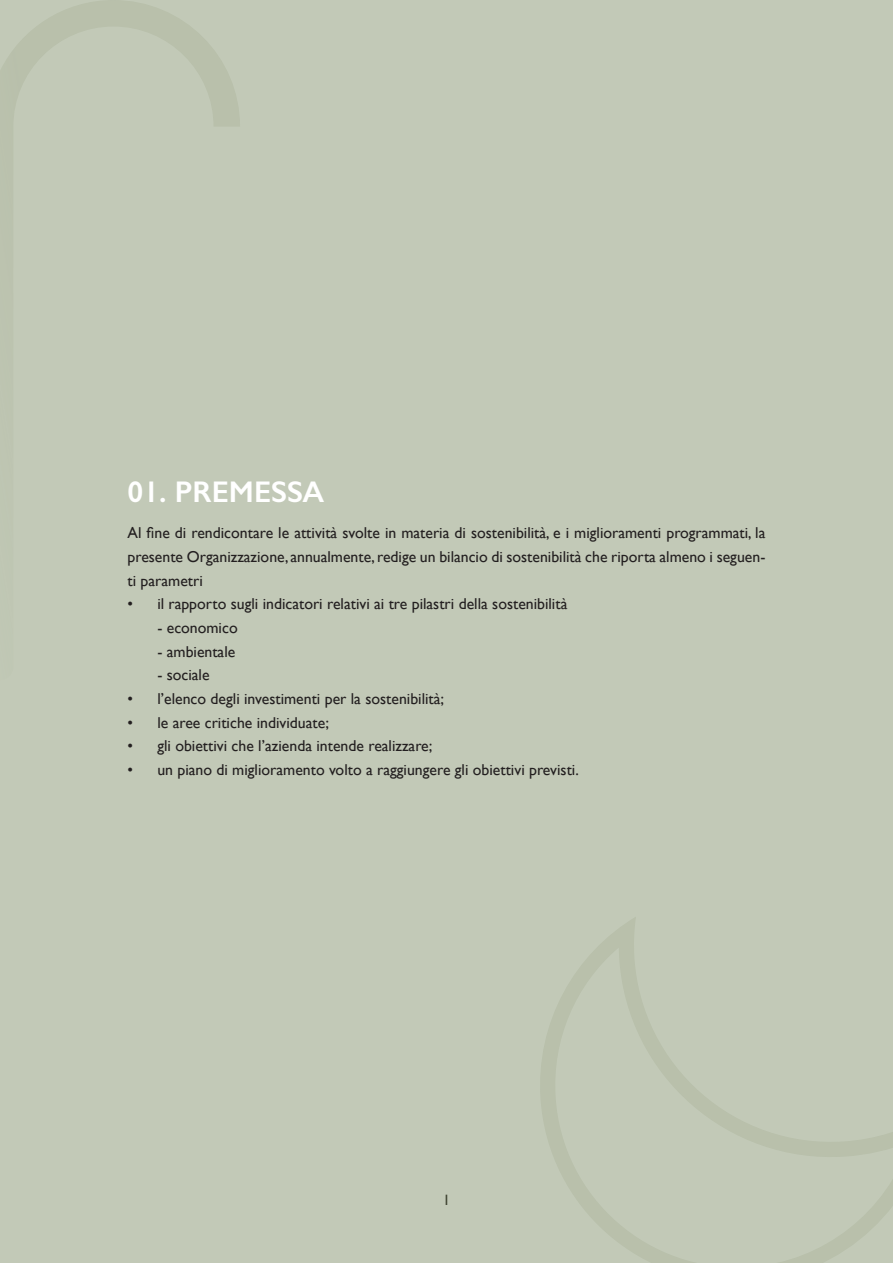
<style>
.page{position:relative;width:893px;height:1263px;background:#c2c9b7}
.page>*{position:absolute;margin:0;border:0;box-sizing:border-box;transform-origin:0 0}
.TITOLO{font:600 30px "Gill Sans";color:#fff}
.TESTO{font:15.75px/23.7px "Gill Sans";color:#231f20;text-align:justify}
.sotto_elenco_puntato{font:15.75px "Gill Sans";color:#231f20}
.t1{font:15px "Gill Sans";color:#231f20}
</style>
<div class="page">
<svg style="left:540px;top:917px;width:353px;height:346px"></svg>
<svg style="left:0;top:0;width:240px;height:162px"></svg>
<p class="TITOLO" style="left:128px;top:474px;width:198px">01. PREMESSA</p>
<p class="TESTO" style="left:128px;top:521px;width:639px">Al fine di rendicontare le attività svolte in materia di sostenibilità, e i miglioramenti programmati, la presente Organizzazione, annualmente, redige un bilancio di sostenibilità che riporta almeno i seguen&shy;ti parametri</p>
<p class="TESTO" style="left:128px;top:592px;width:441px">• il rapporto sugli indicatori relativi ai tre pilastri della sostenibilità</p>
<p class="sotto_elenco_puntato" style="left:157px;top:618px;width:82px">- economico</p>
<p class="sotto_elenco_puntato" style="left:157px;top:642px;width:80px">- ambientale</p>
<p class="sotto_elenco_puntato" style="left:157px;top:666px;width:54px">- sociale</p>
<p class="TESTO" style="left:128px;top:686px;width:318px">• l’elenco degli investimenti per la sostenibilità;</p>
<p class="TESTO" style="left:128px;top:710px;width:203px">• le aree critiche individuate;</p>
<p class="TESTO" style="left:128px;top:734px;width:306px">• gli obiettivi che l’azienda intende realizzare;</p>
<p class="TESTO" style="left:128px;top:757px;width:453px">• un piano di miglioramento volto a raggiungere gli obiettivi previsti.</p>
<p class="t1" style="left:443px;top:1191px;width:9px">1</p>
</div>
